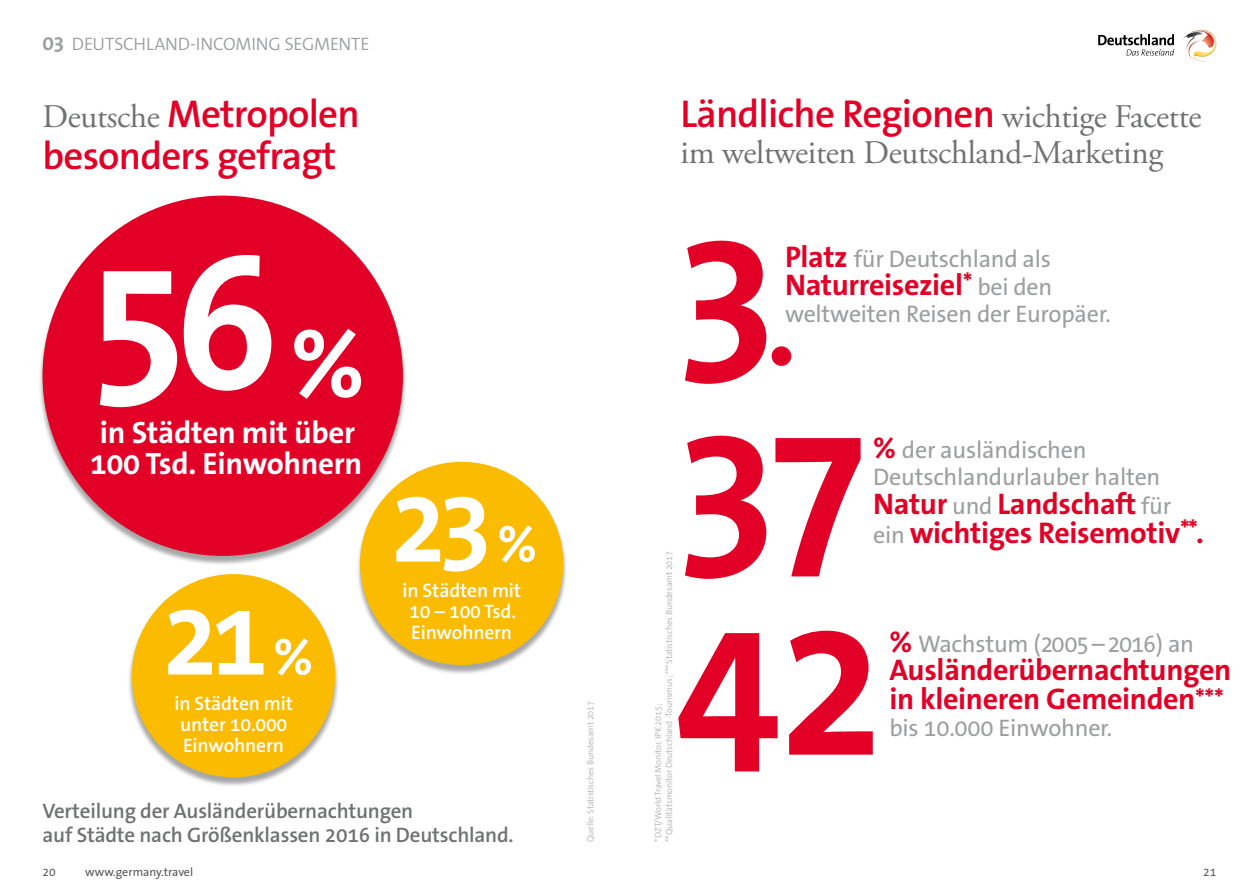
<style>
.page{position:relative;width:1259px;height:893px;background:#fff}
.page>*{position:absolute;margin:0;border:0;box-sizing:border-box;transform-origin:0 0}
.HL_AG_22pt{font:202.5px "The Sans LP7 Bld";color:#e20026}
.SubHL_14pt{font:195.6px "The Sans LP7 Bld";color:#fff}
.SubHL_14pt-2{font:105.9px "The Sans LP7 Bld";color:#fff}
.HL_AG_22pt-2{font:39px/42px "The Sans LP6 Se Bld";letter-spacing:-.02em;color:#e20026}
.HL_AG_22pt-3{font:33px "Adobe Garamond Pro";letter-spacing:-.01em;color:#707172}
.SubHL_14pt-3{font:30.9px/30.9px "The Sans LP7 Bld";letter-spacing:-.01em;color:#fff;text-align:center}
.HL_AG_22pt-4{font:30px/28.5px "The Sans LP7 Bld";letter-spacing:-.01em;color:#e20026}
.HL_AG_22pt-5{font:24px/27px "The Sans LP5 Plain";letter-spacing:-.01em;color:#9c9e9f}
.SubHL_14pt-4{font:21px/24px "The Sans LP6 Se Bld";letter-spacing:-.01em;color:#707172}
.SubHL_14pt-5{font:19.5px/21.1px "The Sans LP6 Se Bld";letter-spacing:-.01em;color:#fff;text-align:center}
.Rubrik{font:18px "The Sans LP4 Se Lig";letter-spacing:-.01em;color:#9c9e9f}
.t1{font:12px "The Sans LP5 Plain";color:#58585a}
.Quelle_6pt{font:9px/10.8px "The Sans LP4 Se Lig";letter-spacing:-.02em;color:#b1b3b4}
.s1{font-family:"The Sans LP7 Bld";font-size:21px}
.s2{font-family:"Adobe Garamond Pro";font-size:33px;color:#707172}
.s3{font-size:97.8px}
.s4{font-size:52.2px}
.s5{font-size:120px}
.s6{font-family:"The Sans LP7 Bld";font-size:30px;color:#e20026}
.s7{font-size:25.5px}
.s8{font-family:"The Sans LP5 Plain";font-size:24px;color:#9c9e9f}
</style>
<div class="page">
<div style="left:38px;top:198px;width:369px;height:368px;background:#000;opacity:.35"></div>
<div style="left:43px;top:196px;width:360px;height:360px;background:#e20026;border-radius:50%"></div>
<div style="left:356px;top:464px;width:211px;height:211px;background:#000;opacity:.35"></div>
<div style="left:360px;top:462px;width:203px;height:203px;background:#fabb00;border-radius:50%"></div>
<div style="left:128px;top:577px;width:211px;height:210px;background:#000;opacity:.35"></div>
<div style="left:132px;top:574px;width:203px;height:203px;background:#fabb00;border-radius:50%"></div>
<img style="left:1182px;top:30px;width:34px;height:32px">
<svg style="left:1098px;top:34px;width:76px;height:22px"></svg>
<p class="Rubrik" style="left:43px;top:32px;width:328px"><span class="s1">03</span> DEUTSCHLAND-INCOMING SEGMENTE</p>
<p class="HL_AG_22pt-2" style="left:43px;top:93px;width:319px"><span class="s2">Deutsche</span> Metropolen besonders gefragt</p>
<p class="SubHL_14pt" style="left:84px;top:197px;width:283px">56<span class="s3">%</span></p>
<p class="SubHL_14pt-3" style="left:90px;top:418px;width:274px">in Städten mit über<br>100 Tsd. Einwohnern</p>
<p class="SubHL_14pt-2" style="left:161px;top:571px;width:153px">21<span class="s4">%</span></p>
<p class="SubHL_14pt-5" style="left:174px;top:692px;width:120px">in Städten mit unter 10.000<br>Einwohnern</p>
<p class="SubHL_14pt-2" style="left:389px;top:458px;width:149px">23<span class="s4">%</span></p>
<p class="SubHL_14pt-5" style="left:402px;top:580px;width:120px">in Städten mit<br>10 – 100 Tsd.<br>Einwohnern</p>
<p class="SubHL_14pt-4" style="left:43px;top:799px;width:472px">Verteilung der Ausländerübernachtungen<br>auf Städte nach Größenklassen 2016 in Deutschland.</p>
<p class="Quelle_6pt" style="left:585px;top:842px;width:142px;rotate:-90deg">Quelle: Statistisches Bundesamt 2017</p>
<p class="HL_AG_22pt-2" style="left:680px;top:93px;width:522px">Ländliche Regionen <span class="s2">wichtige Facette</span></p>
<p class="HL_AG_22pt-3" style="left:680px;top:132px;width:484px">im weltweiten Deutschland-Marketing</p>
<p class="HL_AG_22pt" style="left:671px;top:166px;width:128px">3<span class="s5">.</span></p>
<p class="HL_AG_22pt-5" style="left:785px;top:245px;width:268px"><span class="s6">Platz</span> für Deutschland als</p>
<p class="HL_AG_22pt-4" style="left:785px;top:271px;width:269px">Naturreiseziel<span class="s7">*</span> <span class="s8">bei den</span></p>
<p class="HL_AG_22pt-5" style="left:785px;top:301px;width:327px">weltweiten Reisen der Europäer.</p>
<p class="HL_AG_22pt" style="left:671px;top:361px;width:204px">37</p>
<p class="HL_AG_22pt-5" style="left:873px;top:437px;width:289px"><span class="s6">%</span> der ausländischen<br>Deutschlandurlauber halten</p>
<p class="HL_AG_22pt-4" style="left:873px;top:490px;width:332px">Natur <span class="s8">und</span> Landschaft <span class="s8">für ein</span> wichtiges Reisemotiv<span class="s7">**</span>.</p>
<p class="Quelle_6pt" style="left:653px;top:842px;width:292px;rotate:-90deg">*DZT/World Travel Monitor, IPK 2015;<br>**Qualitätsmonitor Deutschland -Tourismus; ***Statistisches Bundesamt 2017</p>
<p class="HL_AG_22pt" style="left:672px;top:556px;width:216px">42</p>
<p class="HL_AG_22pt-5" style="left:889px;top:630px;width:306px"><span class="s6">%</span> Wachstum (2005–2016) an</p>
<p class="HL_AG_22pt-4" style="left:889px;top:656px;width:343px">Ausländerübernachtungen in kleineren Gemeinden<span class="s7">***</span></p>
<p class="HL_AG_22pt-5" style="left:889px;top:714px;width:225px">bis 10.000 Einwohner.</p>
<h3 class="t1" style="left:43px;top:864px;width:15px">20</h3>
<h3 class="t1" style="left:85px;top:864px;width:110px">www.germany.travel</h3>
<h3 class="t1" style="left:1203px;top:864px;width:15px">21</h3>
</div>
